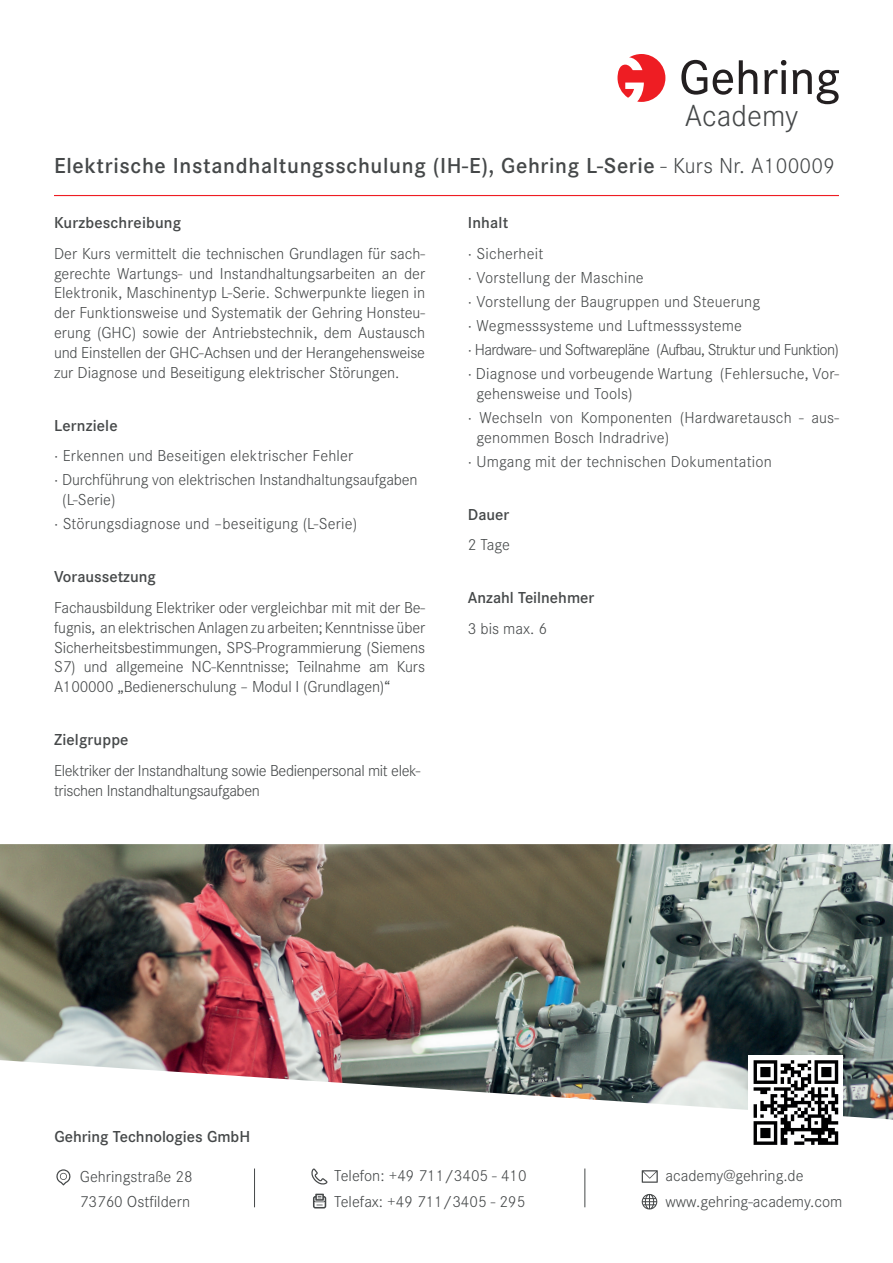
<style>
.page{position:relative;width:893px;height:1263px;background:#fff}
.page>*{position:absolute;margin:0;border:0;box-sizing:border-box;transform-origin:0 0}
.t1{font:300 31.5px "Corporate S";color:#454849}
.t2{font:600 22.5px "Corporate S";letter-spacing:.03em;color:#454849}
.t3{font:300 16.5px/19.8px "Corporate S";color:#454849}
.t4{font:600 16.5px "Corporate S";color:#454849}
.t5{font:300 16.5px/19.8px "Corporate S";letter-spacing:-.025em;color:#454849}
.s1{font-weight:300}
</style>
<div class="page">
<img style="left:0;top:844px;width:893px;height:216px">
<hr style="left:54px;top:195px;width:785px;height:1px;background:#ee1d23">
<svg style="left:681px;top:60px;width:26px;height:35px"></svg>
<svg style="left:713px;top:70px;width:20px;height:25px"></svg>
<svg style="left:739px;top:60px;width:18px;height:34px"></svg>
<svg style="left:764px;top:60px;width:22px;height:34px"></svg>
<svg style="left:792px;top:70px;width:47px;height:34px"></svg>
<svg style="left:617px;top:54px;width:48px;height:48px"></svg>
<svg style="left:1px;top:1060px;width:892px;height:150px"></svg>
<div style="left:749px;top:1055px;width:94px;height:95px;background:#fff"></div>
<svg style="left:754px;top:1060px;width:84px;height:85px"></svg>
<svg style="left:311px;top:1168px;width:16px;height:17px"></svg>
<svg style="left:313px;top:1194px;width:13px;height:14px"></svg>
<svg style="left:56px;top:1169px;width:15px;height:16px"></svg>
<hr style="left:254px;top:1168px;width:1px;height:39px;background:#454849">
<hr style="left:584px;top:1168px;width:1px;height:39px;background:#454849">
<svg style="left:642px;top:1170px;width:16px;height:13px"></svg>
<svg style="left:642px;top:1194px;width:15px;height:15px"></svg>
<h1 class="t1" style="left:685px;top:98px;width:115px">Academy</h1>
<h2 class="t2" style="left:54px;top:153px;width:783px">Elektrische Instandhaltungsschulung (IH-E), Gehring L-Serie <span class="s1">- Kurs Nr. A100009</span></h2>
<p class="t4" style="left:54px;top:213px;width:129px">Kurzbeschreibung</p>
<p class="t3" style="left:54px;top:244px;width:373px;text-align:justify">Der Kurs vermittelt die technischen Grundlagen für sach&shy;gerechte Wartungs- und Instandhaltungsarbeiten an der Elektronik, Maschinentyp L-Serie. Schwerpunkte liegen in der Funktionsweise und Systematik der Gehring Honsteu&shy;erung (GHC) sowie der Antriebstechnik, dem Austausch und Einstellen der GHC-Achsen und der Herangehensweise zur Diagnose und Beseitigung elektrischer Störungen.</p>
<p class="t4" style="left:54px;top:416px;width:65px">Lernziele</p>
<p class="t3" style="left:54px;top:444px;width:365px;line-height:24px">Њ Erkennen und Beseitigen elektrischer Fehler<br>Њ Durchführung von elektrischen Instandhaltungsaufgaben</p>
<p class="t3" style="left:54px;top:488px;width:305px;line-height:24px;text-indent:8px">(L-Serie)<br>Њ Störungsdiagnose und –beseitigung (L-Serie)</p>
<p class="t4" style="left:54px;top:567px;width:103px">Voraussetzung</p>
<p class="t3" style="left:54px;top:598px;width:373px;text-align:justify">Fachausbildung Elektriker oder vergleichbar mit mit der Be&shy;fugnis, an elektrischen Anlagen zu arbeiten; Kenntnisse über Sicherheitsbestimmungen, SPS-Programmierung (Siemens S7) und allgemeine NC-Kenntnisse; Teilnahme am Kurs A100000 „Bedienerschulung – Modul I (Grundlagen)“</p>
<p class="t4" style="left:54px;top:730px;width:76px">Zielgruppe</p>
<p class="t5" style="left:54px;top:761px;width:368px">Elektriker der Instandhaltung sowie Bedienpersonal mit elek&shy;trischen Instandhaltungsaufgaben</p>
<p class="t4" style="left:468px;top:213px;width:42px">Inhalt</p>
<p class="t3" style="left:468px;top:241px;width:373px;line-height:24px">Њ Sicherheit<br>Њ Vorstellung der Maschine<br>Њ Vorstellung der Baugruppen und Steuerung<br>Њ Wegmesssysteme und Luftmesssysteme<br>Њ Hardware- und Softwarepläne (Aufbau, Struktur und Funktion)<br>Њ Diagnose und vorbeugende Wartung (Fehlersuche, Vor-</p>
<p class="t3" style="left:468px;top:381px;width:373px;line-height:24px;text-indent:9px">gehensweise und Tools)<br>Њ Wechseln von Komponenten (Hardwaretausch - aus-</p>
<p class="t3" style="left:468px;top:425px;width:305px;line-height:24px;text-indent:9px">genommen Bosch Indradrive)<br>Њ Umgang mit der technischen Dokumentation</p>
<p class="t4" style="left:468px;top:505px;width:43px">Dauer</p>
<p class="t3" style="left:468px;top:535px;width:44px">2 Tage</p>
<p class="t4" style="left:468px;top:588px;width:128px">Anzahl Teilnehmer</p>
<p class="t3" style="left:468px;top:619px;width:81px">3 bis max. 6</p>
<p class="t4" style="left:54px;top:1127px;width:197px">Gehring Technologies GmbH</p>
<p class="t3" style="left:80px;top:1163px;width:114px;line-height:25.8px">Gehringstraße 28<br>73760 Ostfildern</p>
<p class="t3" style="left:665px;top:1163px;width:179px;line-height:25.8px">academy@gehring.de www.gehring-academy.com</p>
<p class="t3" style="left:334px;top:1163px;width:194px;line-height:25.8px">Telefon: +49 711/3405 - 410<br>Telefax: +49 711/3405 - 295</p>
</div>
